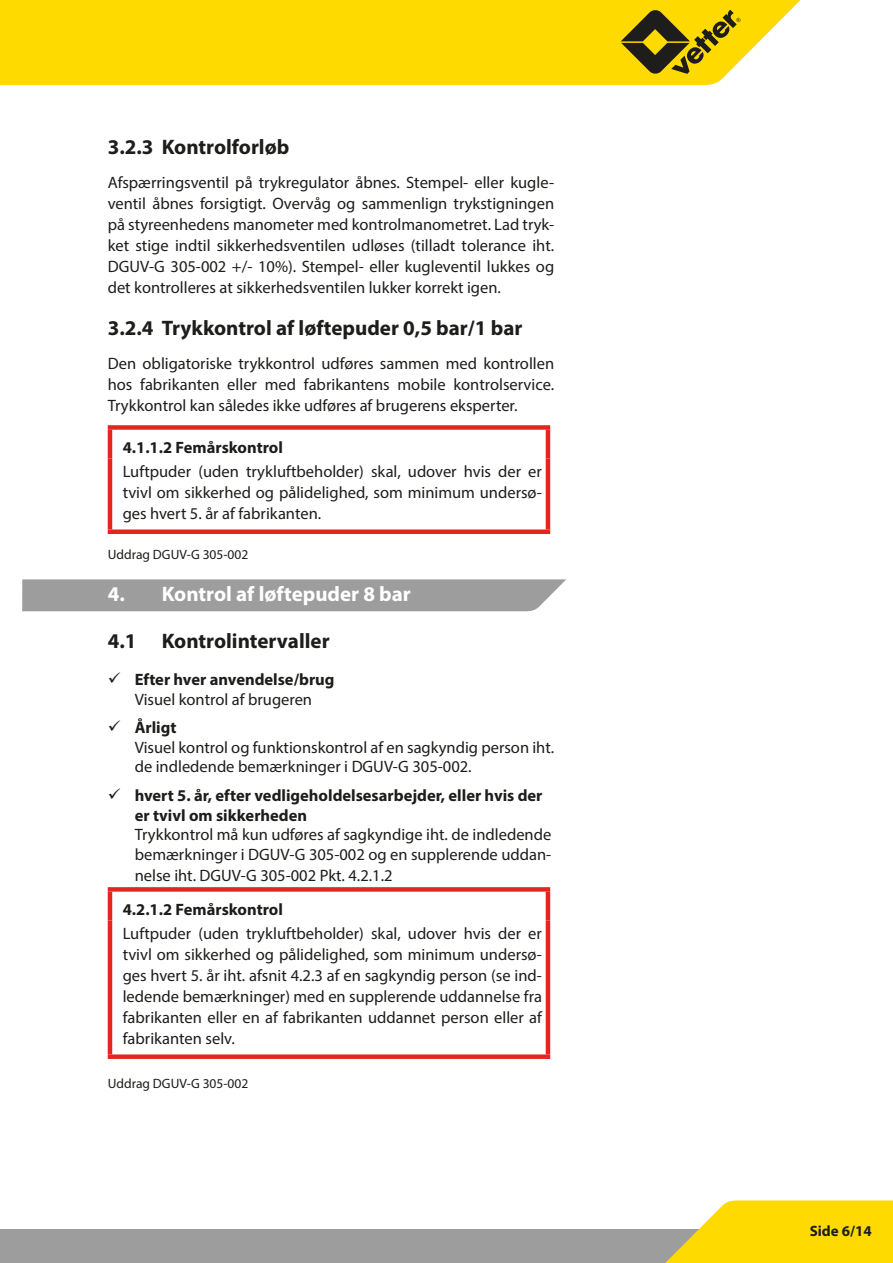
<style>
.page{position:relative;width:893px;height:1263px;background:#fff}
.page>*{position:absolute;margin:0;border:0;box-sizing:border-box;transform-origin:0 0}
.t1{font:700 21px "Myriad Pro";color:#1d1d1b}
.t2{font:700 21px "Myriad Pro";color:#fff}
.t3{font:16.5px/21px "Myriad Pro";color:#1d1d1b;text-align:justify}
.t4{font:700 16.5px/19.8px "Myriad Pro";color:#1d1d1b}
.t5{font:700 15px "Myriad Pro";color:#1d1d1b}
.t6{font:13.5px "Myriad Pro";color:#1d1d1b}
</style>
<div class="page">
<div style="left:0;top:1229px;width:893px;height:34px;background:#9d9d9d"></div>
<div style="left:0;top:0;width:801px;height:85px;background:#ffda00"></div>
<svg style="left:665px;top:1200px;width:228px;height:63px"></svg>
<svg style="left:621px;top:10px;width:120px;height:64px"></svg>
<div style="left:22px;top:579px;width:544px;height:32px;background:#9d9d9d"></div>
<div style="left:108px;top:425px;width:442px;height:5px;background:#e52521"></div>
<hr style="left:108px;top:430px;width:4px;height:29px;background:#e52521">
<hr style="left:546px;top:430px;width:4px;height:29px;background:#e52521">
<hr style="left:108px;top:459px;width:4px;height:70px;background:#e52521">
<hr style="left:546px;top:459px;width:4px;height:70px;background:#e52521">
<div style="left:108px;top:529px;width:442px;height:5px;background:#e52521"></div>
<div style="left:108px;top:887px;width:442px;height:5px;background:#e52521"></div>
<hr style="left:108px;top:892px;width:4px;height:28px;background:#e52521">
<hr style="left:546px;top:892px;width:4px;height:28px;background:#e52521">
<hr style="left:108px;top:920px;width:4px;height:134px;background:#e52521">
<hr style="left:546px;top:920px;width:4px;height:134px;background:#e52521">
<div style="left:108px;top:1054px;width:442px;height:5px;background:#e52521"></div>
<p class="t1" style="left:108px;top:133px;width:183px">3.2.3 Kontrolforløb</p>
<p class="t3" style="left:108px;top:171px;width:448px">Afspærringsventil på trykregulator åbnes. Stempel- eller kugle&shy;ventil åbnes forsigtigt. Overvåg og sammenlign trykstigningen på styreenhedens manometer med kontrolmanometret. Lad tryk&shy;ket stige indtil sikkerhedsventilen udløses (tilladt tolerance iht.<br>DGUV-G 305-002 +/- 10%). Stempel- eller kugleventil lukkes og det kontrolleres at sikkerhedsventilen lukker korrekt igen.</p>
<p class="t1" style="left:108px;top:314px;width:416px">3.2.4 Trykkontrol af løftepuder 0,5 bar/1 bar</p>
<p class="t3" style="left:108px;top:352px;width:448px">Den obligatoriske trykkontrol udføres sammen med kontrollen hos fabrikanten eller med fabrikantens mobile kontrolservice.<br>Trykkontrol kan således ikke udføres af brugerens eksperter.</p>
<p class="t4" style="left:123px;top:437px;width:162px">4.1.1.2 Femårskontrol</p>
<p class="t3" style="left:123px;top:461px;width:421px">Luftpuder (uden trykluftbeholder) skal, udover hvis der er tvivl om sikkerhed og pålidelighed, som minimum undersø&shy;ges hvert 5. år af fabrikanten.</p>
<p class="t6" style="left:108px;top:546px;width:142px">Uddrag DGUV-G 305-002</p>
<p class="t2" style="left:108px;top:581px;width:305px">4. Kontrol af løftepuder 8 bar</p>
<p class="t1" style="left:108px;top:627px;width:223px">4.1 Kontrolintervaller</p>
<p class="t4" style="left:135px;top:669px;width:201px">Efter hver anvendelse/brug</p>
<p class="t3" style="left:135px;top:688px;width:179px">Visuel kontrol af brugeren</p>
<p class="t4" style="left:135px;top:717px;width:43px">Årligt</p>
<p class="t3" style="left:135px;top:737px;width:421px;line-height:19.8px">Visuel kontrol og funktionskontrol af en sagkyndig person iht. de indledende bemærkninger i DGUV-G 305-002.</p>
<p class="t4" style="left:135px;top:785px;width:409px">hvert 5. år, efter vedligeholdelsesarbejder, eller hvis der er tvivl om sikkerheden</p>
<p class="t3" style="left:135px;top:824px;width:418px;line-height:20.4px">Trykkontrol må kun udføres af sagkyndige iht. de indledende bemærkninger i DGUV-G 305-002 og en supplerende uddan&shy;nelse iht. DGUV-G 305-002 Pkt. 4.2.1.2</p>
<p class="t4" style="left:123px;top:898px;width:162px">4.2.1.2 Femårskontrol</p>
<p class="t3" style="left:123px;top:923px;width:421px">Luftpuder (uden trykluftbeholder) skal, udover hvis der er tvivl om sikkerhed og pålidelighed, som minimum undersø&shy;ges hvert 5. år iht. afsnit 4.2.3 af en sagkyndig person (se ind&shy;ledende bemærkninger) med en supplerende uddannelse fra fabrikanten eller en af fabrikanten uddannet person eller af fabrikanten selv.</p>
<p class="t6" style="left:108px;top:1075px;width:142px">Uddrag DGUV-G 305-002</p>
<p class="t5" style="left:810px;top:1221px;width:64px">Side 6/14</p>
</div>
